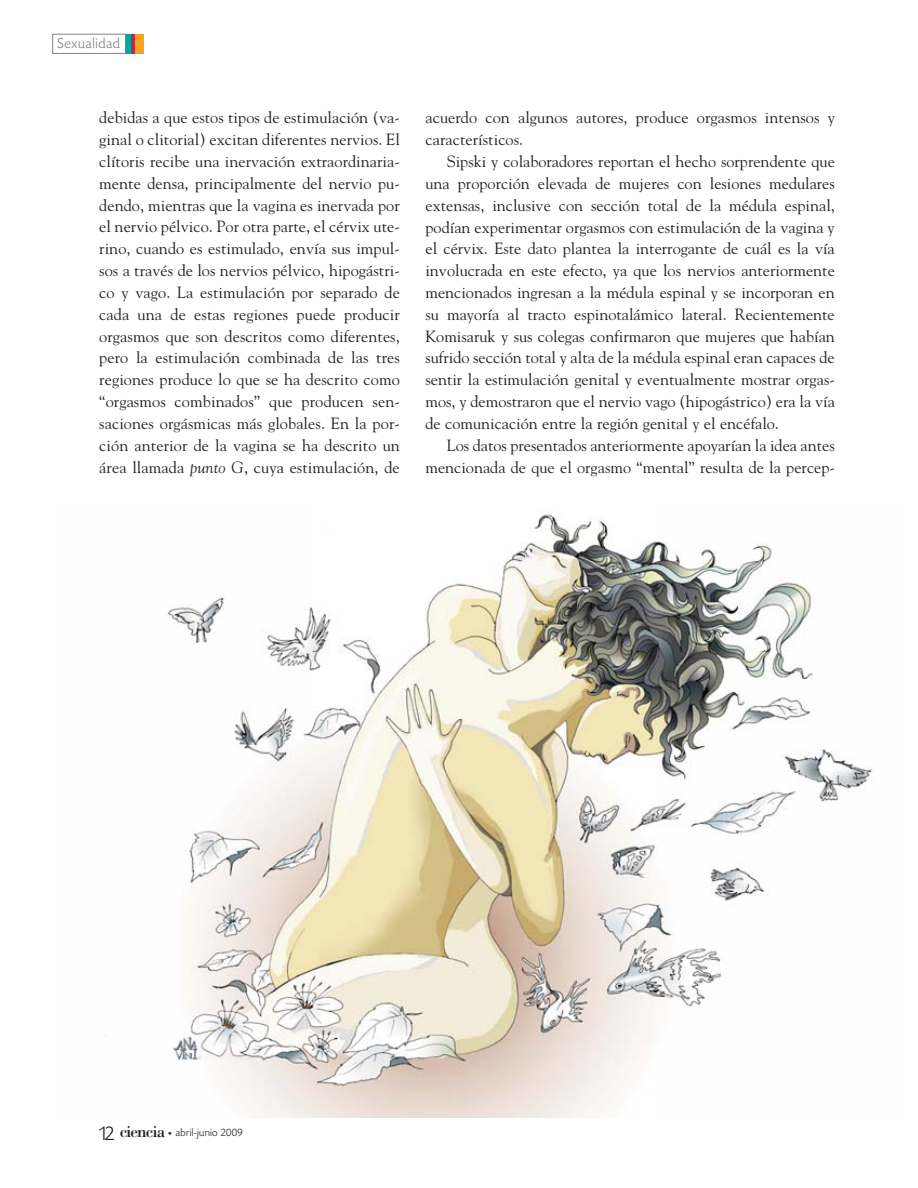
<style>
.page{position:relative;width:918px;height:1188px;background:#fff}
.page>*{position:absolute;margin:0;border:0;box-sizing:border-box;transform-origin:0 0}
.t1{font:17.25px "Bodoni";letter-spacing:-.05em;color:#231f20}
.t2{font:16.2px/21.8px "Goudy";color:#231f20;text-align:justify}
.t3{font:300 15px "Today HEF";letter-spacing:.045em;color:#808284}
.t4{font:300 11.25px "Today HEF";letter-spacing:.025em;color:#231f20}
.s1{font-style:italic}
.s2{font-family:"Today HEF";font-weight:300;font-size:21px}
.s3{font-family:"Officina Sans";font-weight:400;font-size:7.5px}
</style>
<div class="page">
<div style="left:52px;top:34px;width:74px;height:20px;border:1px solid #808284"></div>
<div style="left:135px;top:34px;width:9px;height:20px;background:#faa41d"></div>
<div style="left:130px;top:34px;width:5px;height:20px;background:#bb2d45"></div>
<hr style="left:126px;top:34px;width:4px;height:20px;background:#00a99b">
<img style="left:104px;top:514px;width:769px;height:603px">
<p class="t3" style="left:58px;top:38px;width:64px">Sexualidad</p>
<p class="t2" style="left:99px;top:108px;width:302px">debidas a que estos tipos de estimulación (va&shy;ginal o clitorial) excitan diferentes nervios. El clítoris recibe una inervación extraordinaria&shy;mente densa, principalmente del nervio pu&shy;dendo, mientras que la vagina es inervada por el nervio pélvico. Por otra parte, el cérvix ute&shy;rino, cuando es estimulado, envía sus impul&shy;sos a través de los nervios pélvico, hipogástri&shy;co y vago. La estimulación por separado de cada una de estas regiones puede producir orgasmos que son descritos como diferentes, pero la estimulación combinada de las tres regiones produce lo que se ha descrito como “orgasmos combinados” que producen sen&shy;saciones orgásmicas más globales. En la por&shy;ción anterior de la vagina se ha descrito un área llamada <span class="s1">punto G</span>, cuya estimulación, de</p>
<p class="t2" style="left:425px;top:108px;width:411px">acuerdo con algunos autores, produce orgasmos intensos y característicos.</p>
<p class="t2" style="left:425px;top:152px;width:411px;text-indent:21px">Sipski y colaboradores reportan el hecho sorprendente que una proporción elevada de mujeres con lesiones medulares extensas, inclusive con sección total de la médula espinal, podían experimentar orgasmos con estimulación de la vagina y el cérvix. Este dato plantea la interrogante de cuál es la vía involucrada en este efecto, ya que los nervios anteriormente mencionados ingresan a la médula espinal y se incorporan en su mayoría al tracto espinotalámico lateral. Recientemente Komisaruk y sus colegas confirmaron que mujeres que habían sufrido sección total y alta de la médula espinal eran capaces de sentir la estimulación genital y eventualmente mostrar orgas&shy;mos, y demostraron que el nervio vago (hipogástrico) era la vía de comunicación entre la región genital y el encéfalo.</p>
<p class="t2" style="left:425px;top:436px;width:411px;text-align:right">Los datos presentados anteriormente apoyarían la idea antes mencionada de que el orgasmo “mental” resulta de la percep-</p>
<p class="t1" style="left:99px;top:1125px;width:67px"><span class="s2">12</span> ciencia</p>
<p class="t4" style="left:168px;top:1128px;width:76px"><span class="s3">•</span> abril-junio 2009</p>
</div>
